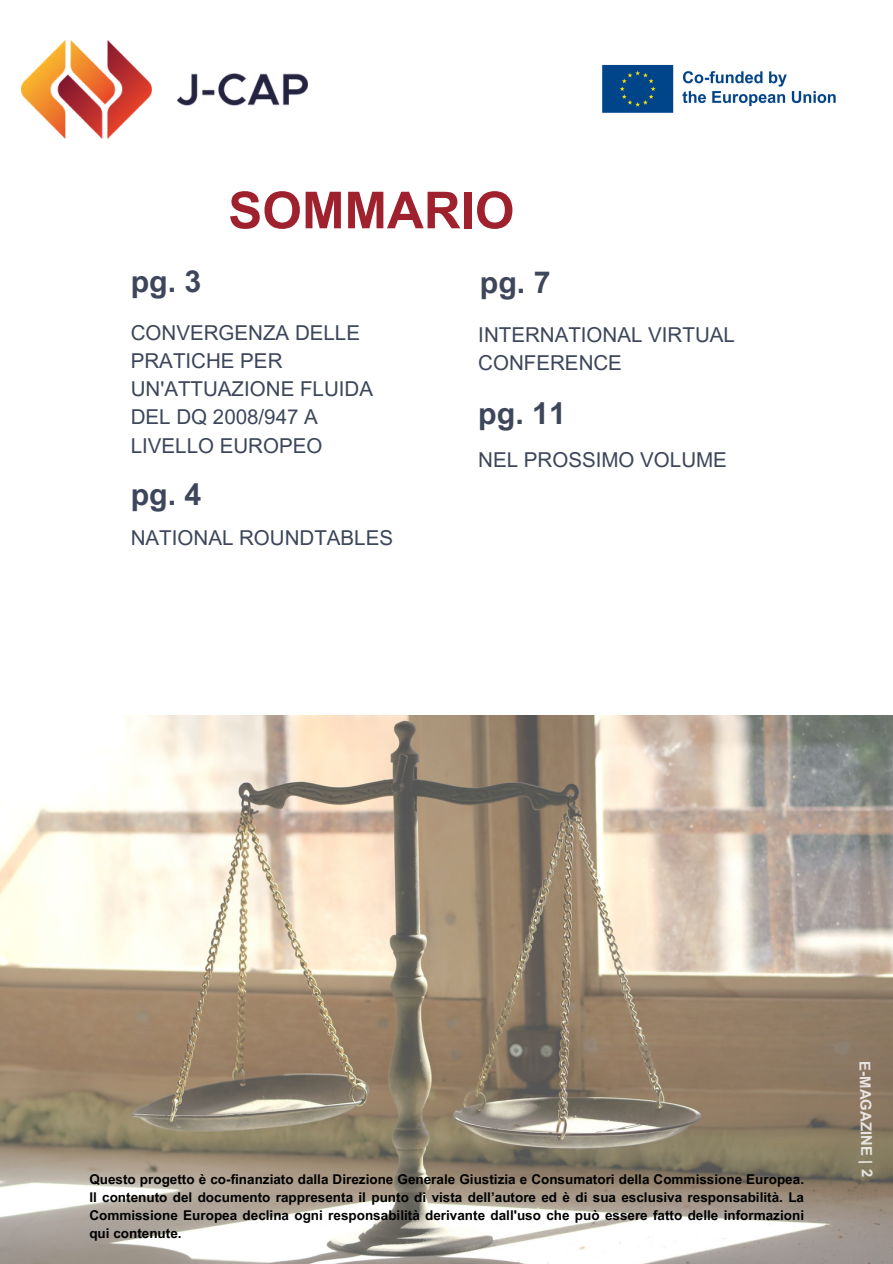
<style>
.page{position:relative;width:893px;height:1264px;background:#fff}
.page>*{position:absolute;margin:0;border:0;box-sizing:border-box;transform-origin:0 0}
.t1{font:700 51px "Arial MT Pro";color:#9e212d}
.t2{font:700 30.3px "Arial MT Pro";color:#3d465a}
.t3{font:20.55px/28.2px "Arial MT Pro";color:#3d465a}
.t4{font:700 15px "Arial MT Pro";color:#fff}
.t5{font:700 13.5px/18px "Arial MT Pro";color:#000;text-align:justify}
</style>
<div class="page">
<img style="left:22px;top:40px;width:286px;height:98px">
<img style="left:602px;top:64px;width:234px;height:49px">
<img style="left:0;top:715px;width:892px;height:548px">
<h2 class="t2" style="left:131px;top:270px;width:72px">pg. 3</h2>
<h2 class="t1" style="left:228px;top:191px;width:288px">SOMMARIO</h2>
<h3 class="t2" style="left:480px;top:271px;width:72px">pg. 7</h3>
<h3 class="t3" style="left:131px;top:321px;width:244px">CONVERGENZA DELLE<br>PRATICHE PER<br>UN'ATTUAZIONE FLUIDA<br>DEL DQ 2008/947 A<br>LIVELLO EUROPEO</h3>
<p class="t2" style="left:131px;top:483px;width:72px">pg. 4</p>
<h3 class="t3" style="left:131px;top:526px;width:264px">NATIONAL ROUNDTABLES</h3>
<h2 class="t3" style="left:478px;top:323px;width:258px">INTERNATIONAL VIRTUAL<br>CONFERENCE</h2>
<h3 class="t2" style="left:478px;top:401px;width:89px">pg. 11</h3>
<h2 class="t3" style="left:478px;top:448px;width:250px">NEL PROSSIMO VOLUME</h2>
<h1 class="t5" style="left:89px;top:1171px;width:716px">Questo progetto è co-finanziato dalla Direzione Generale Giustizia e Consumatori della Commissione Europea.<br>Il contenuto del documento rappresenta il punto di vista dell’autore ed è di sua esclusiva responsabilità. La Commissione Europea declina ogni responsabilità derivante dall'uso che può essere fatto delle informazioni qui contenute.</h1>
<p class="t4" style="left:870px;top:1060px;width:117px;rotate:89deg">E-MAGAZINE | 2</p>
</div>
